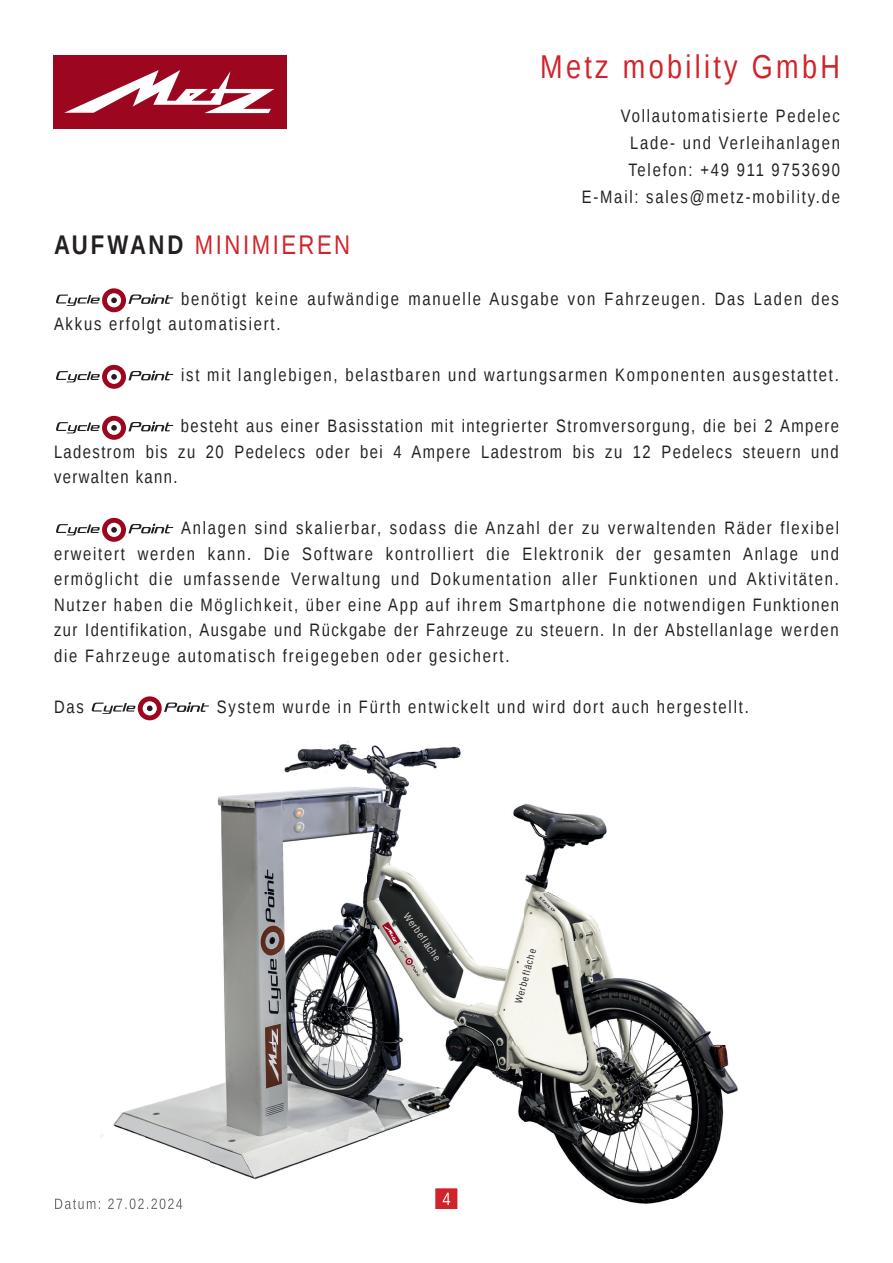
<style>
.page{position:relative;width:893px;height:1263px;background:#fff}
.page>*{position:absolute;margin:0;border:0;box-sizing:border-box;transform-origin:0 0}
.t1{font:33px "Liberation Sans Narrow";letter-spacing:.1em;color:#d1232a}
.t2{font:27px "Liberation Sans Narrow";letter-spacing:.095em;color:#d1232a}
.t3{font:18px/25.5px "Liberation Sans Narrow";letter-spacing:.1em;color:#231f20;text-align:justify}
.t4{font:10.05px "Liberation Sans Narrow";color:#e4e2e1}
.t5{font:10.05px "Liberation Sans Narrow";color:#231f20}
.s1{font-weight:700;color:#231f20}
</style>
<div class="page">
<div style="left:53px;top:55px;width:233px;height:74px;background:#9d061f"></div>
<svg style="left:64px;top:70px;width:210px;height:43px"></svg>
<svg style="left:56px;top:288px;width:117px;height:24px"></svg>
<svg style="left:56px;top:365px;width:117px;height:24px"></svg>
<svg style="left:56px;top:416px;width:117px;height:24px"></svg>
<svg style="left:56px;top:518px;width:117px;height:24px"></svg>
<svg style="left:91px;top:696px;width:118px;height:24px"></svg>
<img style="left:66px;top:741px;width:672px;height:469px">
<img style="left:436px;top:1188px;width:21px;height:21px">
<svg style="left:443px;top:1193px;width:7px;height:12px"></svg>
<img style="left:55px;top:1198px;width:127px;height:11px">
<svg style="left:539px;top:896px;width:16px;height:15px"></svg>
<svg style="left:382px;top:915px;width:46px;height:61px"></svg>
<h1 class="t1" style="left:540px;top:48px;width:301px">Metz mobility GmbH</h1>
<p class="t3" style="left:582px;top:103px;width:260px;line-height:27px;text-align:right">Vollautomatisierte Pedelec<br>Lade- und Verleihanlagen<br>Telefon: +49 911 9753690<br>E-Mail: sales@metz-mobility.de</p>
<h2 class="t2" style="left:54px;top:229px;width:298px"><span class="s1">AUFWAND</span> MINIMIEREN</h2>
<p class="t3" style="left:54px;top:286px;width:786px;text-indent:127px">benötigt keine aufwändige manuelle Ausgabe von Fahrzeugen. Das Laden des<br>Akkus erfolgt automatisiert.</p>
<p class="t3" style="left:181px;top:363px;width:659px">ist mit langlebigen, belastbaren und wartungsarmen Komponenten ausgestattet.</p>
<p class="t3" style="left:54px;top:414px;width:786px;text-indent:127px">besteht aus einer Basisstation mit integrierter Stromversorgung, die bei 2 Ampere Ladestrom bis zu 20 Pedelecs oder bei 4 Ampere Ladestrom bis zu 12 Pedelecs steuern und verwalten kann.</p>
<p class="t3" style="left:54px;top:516px;width:786px;text-indent:127px">Anlagen sind skalierbar, sodass die Anzahl der zu verwaltenden Räder flexibel erweitert werden kann. Die Software kontrolliert die Elektronik der gesamten Anlage und ermöglicht die umfassende Verwaltung und Dokumentation aller Funktionen und Aktivitäten.<br>Nutzer haben die Möglichkeit, über eine App auf ihrem Smartphone die notwendigen Funktionen zur Identifikation, Ausgabe und Rückgabe der Fahrzeuge zu steuern. In der Abstell anlage werden die Fahrzeuge automatisch freigegeben oder gesichert.</p>
<p class="t3" style="left:54px;top:694px;width:31px">Das</p>
<p class="t3" style="left:217px;top:694px;width:533px">System wurde in Fürth entwickelt und wird dort auch hergestellt.</p>
<p class="t4" style="left:411px;top:910px;width:58px;rotate:55deg">Werbefläche</p>
<p class="t5" style="left:513px;top:1002px;width:58px;rotate:-75deg">Werbefläche</p>
</div>
